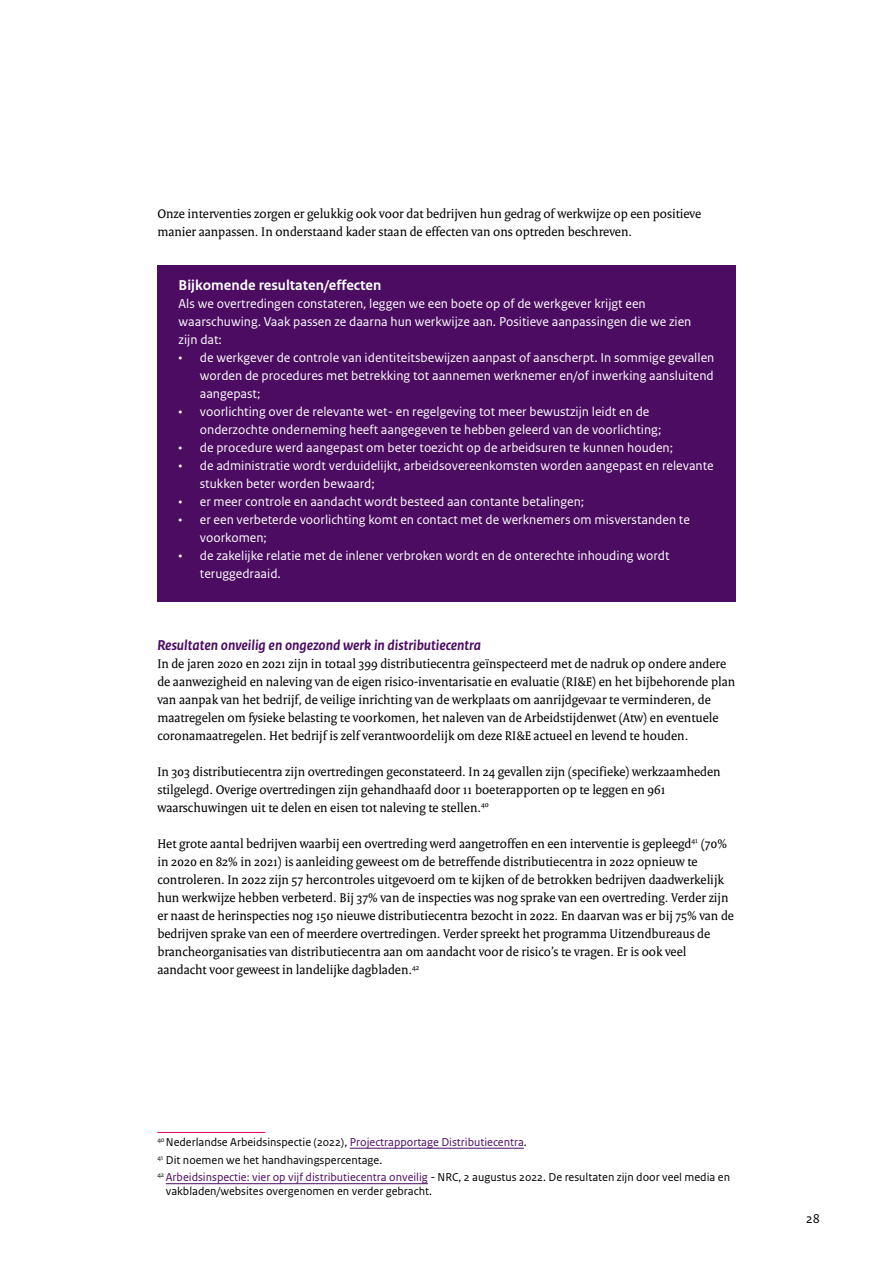
<style>
.page{position:relative;width:893px;height:1263px;background:#fff}
.page>*{position:absolute;margin:0;border:0;box-sizing:border-box;transform-origin:0 0}
.H4_05_RO_Alineakop_S{font:italic 700 15px "Rijksoverheid Sans Text";color:#4b0c61}
.P_20_RO_Kader_kop{font:700 15px "Rijksoverheid Sans Text";color:#fff}
.P_10_RO_Broodtekst_S{font:13.5px/18px "Rijksoverheid Serif";color:#000}
.P_21_RO_Kader_opsomm{font:13.5px/18px "Rijksoverheid Sans Text";color:#fff}
.P_21_RO_Kader_Broodt{font:13.5px/18px "Rijksoverheid Sans Text";color:#fff}
.t1{font:13.5px "Rijksoverheid Sans Text";color:#000}
.RO_Voetnoot{font:12px/13.5px "Rijksoverheid Sans Text";color:#000}
.s1{color:#4b0c61}
</style>
<div class="page">
<div style="left:157px;top:265px;width:579px;height:40px;background:#4b0c61"></div>
<div style="left:157px;top:276px;width:579px;height:92px;background:#4b0c61"></div>
<div style="left:157px;top:330px;width:579px;height:92px;background:#4b0c61"></div>
<div style="left:157px;top:420px;width:579px;height:56px;background:#4b0c61"></div>
<div style="left:157px;top:474px;width:579px;height:56px;background:#4b0c61"></div>
<div style="left:157px;top:528px;width:579px;height:74px;background:#4b0c61"></div>
<hr style="left:157px;top:1132px;width:108px;height:1px;background:#e0006c">
<hr style="left:350px;top:1148px;width:174px;height:1px;background:#4b0c61">
<hr style="left:166px;top:1183px;width:262px;height:1px;background:#4b0c61">
<p class="P_10_RO_Broodtekst_S" style="left:157px;top:204px;width:545px">Onze interventies zorgen er gelukkig ook voor dat bedrijven hun gedrag of werkwijze op een positieve manier aanpassen. In onderstaand kader staan de effecten van ons optreden beschreven.</p>
<p class="P_20_RO_Kader_kop" style="left:179px;top:276px;width:204px">Bijkomende resultaten/effecten</p>
<p class="P_21_RO_Kader_Broodt" style="left:179px;top:295px;width:514px">Als we overtredingen constateren, leggen we een boete op of de werkgever krijgt een waarschuwing. Vaak passen ze daarna hun werkwijze aan. Positieve aanpassingen die we zien zijn dat:</p>
<p class="P_21_RO_Kader_opsomm" style="left:200px;top:349px;width:516px;text-align:justify;text-indent:-21px">• de werkgever de controle van identiteitsbewijzen aanpast of aanscherpt. In sommige gevallen worden de procedures met betrekking tot aannemen werknemer en/of inwerking aansluitend aangepast;</p>
<p class="P_21_RO_Kader_opsomm" style="left:200px;top:403px;width:463px;text-indent:-21px">• voorlichting over de relevante wet- en regelgeving tot meer bewustzijn leidt en de onderzochte onderneming heeft aangegeven te hebben geleerd van de voorlichting;</p>
<p class="P_21_RO_Kader_opsomm" style="left:179px;top:439px;width:496px">• de procedure werd aangepast om beter toezicht op de arbeidsuren te kunnen houden;</p>
<p class="P_21_RO_Kader_opsomm" style="left:200px;top:457px;width:515px;text-indent:-21px">• de administratie wordt verduidelijkt, arbeidsovereenkomsten worden aangepast en relevante stukken beter worden bewaard;</p>
<p class="P_21_RO_Kader_opsomm" style="left:179px;top:493px;width:407px">• er meer controle en aandacht wordt besteed aan contante betalingen;</p>
<p class="P_21_RO_Kader_opsomm" style="left:200px;top:511px;width:492px;text-indent:-21px">• er een verbeterde voorlichting komt en contact met de werknemers om misverstanden te voorkomen;</p>
<p class="P_21_RO_Kader_opsomm" style="left:200px;top:547px;width:471px;text-indent:-21px">• de zakelijke relatie met de inlener verbroken wordt en de onterechte inhouding wordt teruggedraaid.</p>
<h4 class="H4_05_RO_Alineakop_S" style="left:157px;top:636px;width:325px">Resultaten onveilig en ongezond werk in distributiecentra</h4>
<p class="P_10_RO_Broodtekst_S" style="left:157px;top:654px;width:579px">In de jaren 2020 en 2021 zijn in totaal 399 distributiecentra geïnspecteerd met de nadruk op ondere andere de aanwezigheid en naleving van de eigen risico-inventarisatie en evaluatie (RI&amp;E) en het bijbehorende plan van aanpak van het bedrijf, de veilige inrichting van de werkplaats om aanrijdgevaar te verminderen, de maatregelen om fysieke belasting te voorkomen, het naleven van de Arbeidstijdenwet (Atw) en eventuele coronamaatregelen. Het bedrijf is zelf verantwoordelijk om deze RI&amp;E actueel en levend te houden.</p>
<p class="P_10_RO_Broodtekst_S" style="left:157px;top:762px;width:565px">In 303 distributiecentra zijn overtredingen geconstateerd. In 24 gevallen zijn (specifieke) werkzaamheden stilgelegd. Overige overtredingen zijn gehandhaafd door 11 boeterapporten op te leggen en 961 waarschuwingen uit te delen en eisen tot naleving te stellen.<sup>40</sup></p>
<p class="P_10_RO_Broodtekst_S" style="left:157px;top:834px;width:578px">Het grote aantal bedrijven waarbij een overtreding werd aangetroffen en een interventie is gepleegd<sup>41</sup> (70% in 2020 en 82% in 2021) is aanleiding geweest om de betreffende distributiecentra in 2022 opnieuw te controleren. In 2022 zijn 57 hercontroles uitgevoerd om te kijken of de betrokken bedrijven daadwerkelijk hun werkwijze hebben verbeterd. Bij 37% van de inspecties was nog sprake van een overtreding. Verder zijn er naast de herinspecties nog 150 nieuwe distributiecentra bezocht in 2022. En daarvan was er bij 75% van de bedrijven sprake van een of meerdere overtredingen. Verder spreekt het programma Uitzendbureaus de brancheorganisaties van distributiecentra aan om aandacht voor de risico’s te vragen. Er is ook veel aandacht voor geweest in landelijke dagbladen.<sup>42</sup></p>
<p class="RO_Voetnoot" style="left:157px;top:1135px;width:371px"><sup>40</sup> Nederlandse Arbeidsinspectie (2022), <span class="s1">Projectrapportage Distributiecentra</span>.</p>
<p class="RO_Voetnoot" style="left:157px;top:1153px;width:226px"><sup>41</sup> Dit noemen we het handhavingspercentage.</p>
<p class="RO_Voetnoot" style="left:166px;top:1171px;width:566px;text-indent:-9px"><sup>42</sup> <span class="s1">Arbeidsinspectie: vier op vijf distributiecentra onveilig</span> - NRC, 2 augustus 2022. De resultaten zijn door veel media en vakbladen/websites overgenomen en verder gebracht.</p>
<p class="t1" style="left:806px;top:1211px;width:15px">28</p>
</div>
